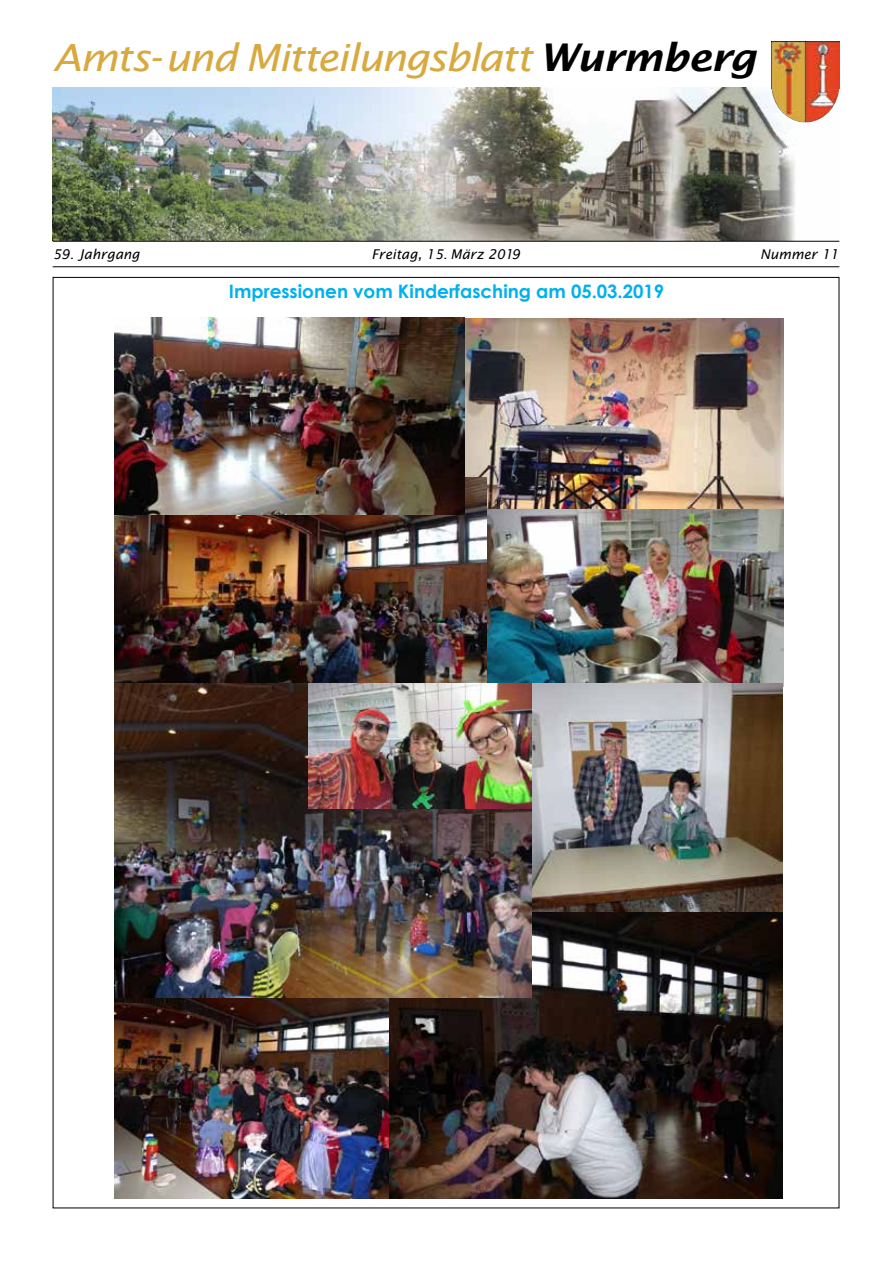
<style>
.page{position:relative;width:893px;height:1263px;background:#fff}
.page>*{position:absolute;margin:0;border:0;box-sizing:border-box;transform-origin:0 0}
.t1{font:italic 37.5px "Lucida Sans";letter-spacing:-.045em;color:#d7a93f;scale:1.1 1}
.t2{font:700 18.6px "Century Gothic";color:#00b0f0}
.t3{font:italic 13.5px "Lucida Sans";color:#000}
.s1{font-weight:600;font-size:38.25px;color:#000}
</style>
<div class="page">
<img style="left:53px;top:88px;width:786px;height:153px">
<img style="left:771px;top:41px;width:68px;height:6px">
<img style="left:771px;top:47px;width:68px;height:75px">
<hr style="left:53px;top:241px;width:786px;height:1px;background:#000">
<hr style="left:53px;top:266px;width:786px;height:1px;background:#000">
<img style="left:465px;top:318px;width:318px;height:191px">
<img style="left:487px;top:509px;width:296px;height:177px">
<img style="left:115px;top:477px;width:372px;height:207px">
<img style="left:532px;top:684px;width:250px;height:229px">
<img style="left:114px;top:908px;width:275px;height:290px">
<img style="left:389px;top:913px;width:394px;height:285px">
<img style="left:115px;top:318px;width:350px;height:197px">
<img style="left:115px;top:684px;width:417px;height:314px">
<img style="left:309px;top:683px;width:223px;height:126px">
<h1 class="t1" style="left:53px;top:36px;width:641px">Amts-und Mitteilungsblatt <span class="s1">Wurmberg</span></h1>
<p class="t3" style="left:53px;top:246px;width:89px">59. Jahrgang</p>
<p class="t3" style="left:371px;top:246px;width:150px">Freitag, 15. März 2019</p>
<p class="t3" style="left:760px;top:246px;width:80px">Nummer 11</p>
<p class="t2" style="left:229px;top:277px;width:437px">Impressionen vom Kinderfasching am 05.03.2019</p>
</div>
